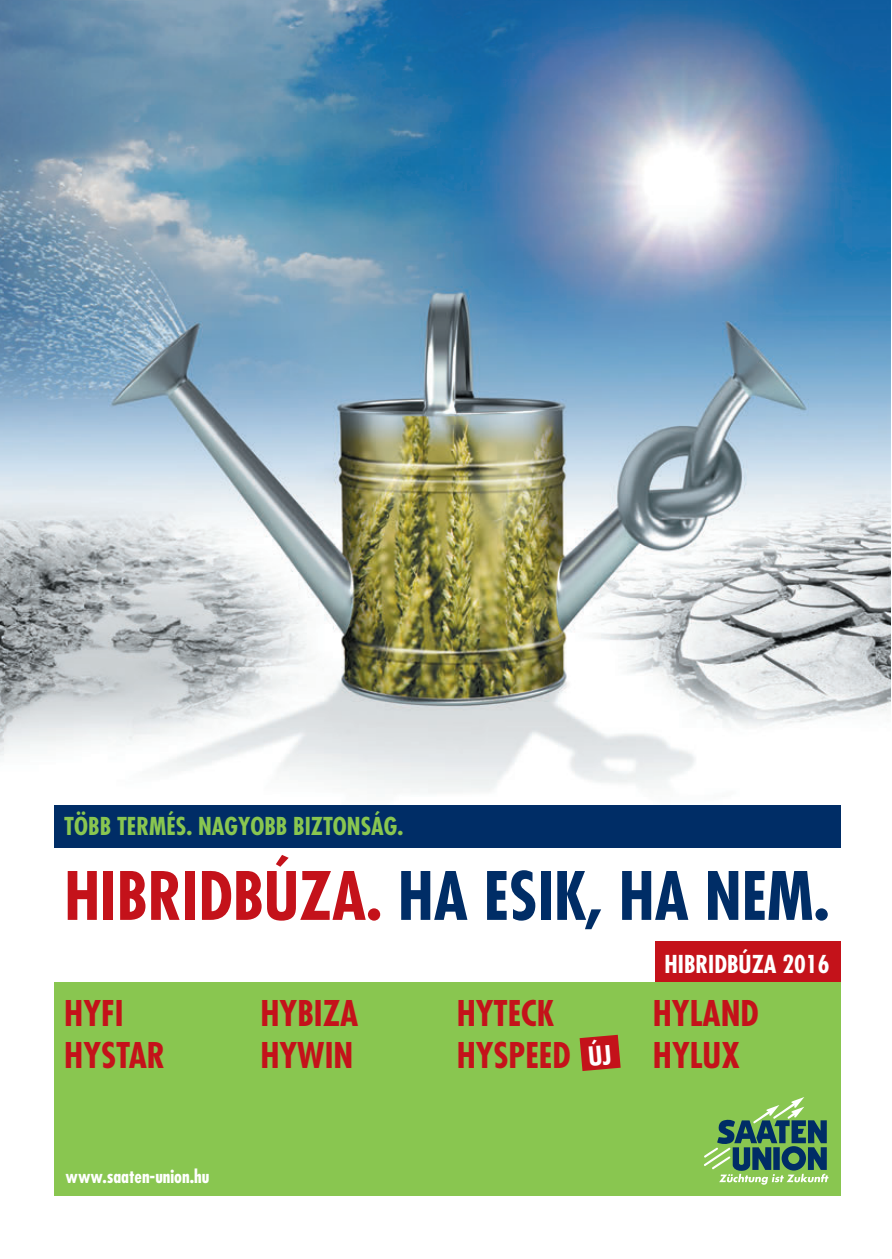
<style>
.page{position:relative;width:892px;height:1259px;background:#fff}
.page>*{position:absolute;margin:0;border:0;box-sizing:border-box;transform-origin:0 0}
.t1{font:64.8px "Futura Cond H Bold";color:#002d66}
.t2{font:34.5px/42px "Futura Cond H Bold";color:#c4121a}
.t3{font:24px "Futura Cond H Bold";color:#89c650}
.t4{font:24px "Futura Cond H Bold";color:#fff}
.t5{font:18px "Futura Cond H Bold";color:#fff}
.s1{color:#c4121a}
</style>
<div class="page">
<img style="left:0;top:0;width:891px;height:848px">
<div style="left:655px;top:941px;width:185px;height:42px;background:#c4121a"></div>
<div style="left:54px;top:982px;width:786px;height:213px;background:#89c650"></div>
<svg style="left:704px;top:1097px;width:124px;height:87px"></svg>
<div style="left:54px;top:805px;width:786px;height:42px;background:#002d66"></div>
<svg style="left:580px;top:1034px;width:41px;height:36px"></svg>
<p class="t3" style="left:64px;top:810px;width:341px">TÖBB TERMÉS. NAGYOBB BIZTONSÁG.</p>
<h1 class="t1" style="left:64px;top:854px;width:767px"><span class="s1">HIBRIDBÚZA.</span> HA ESIK, HA NEM.</h1>
<p class="t4" style="left:665px;top:948px;width:166px">HIBRIDBÚZA 2016</p>
<p class="t2" style="left:64px;top:991px;width:102px">HYFI<br>HYSTAR</p>
<p class="t2" style="left:260px;top:991px;width:99px">HYBIZA<br>HYWIN</p>
<p class="t2" style="left:457px;top:991px;width:115px">HYTECK<br>HYSPEED</p>
<p class="t2" style="left:653px;top:991px;width:107px">HYLAND</p>
<p class="t2" style="left:653px;top:1033px;width:89px">HYLUX</p>
<p class="t5" style="left:66px;top:1164px;width:145px">www.saaten-union.hu</p>
</div>
